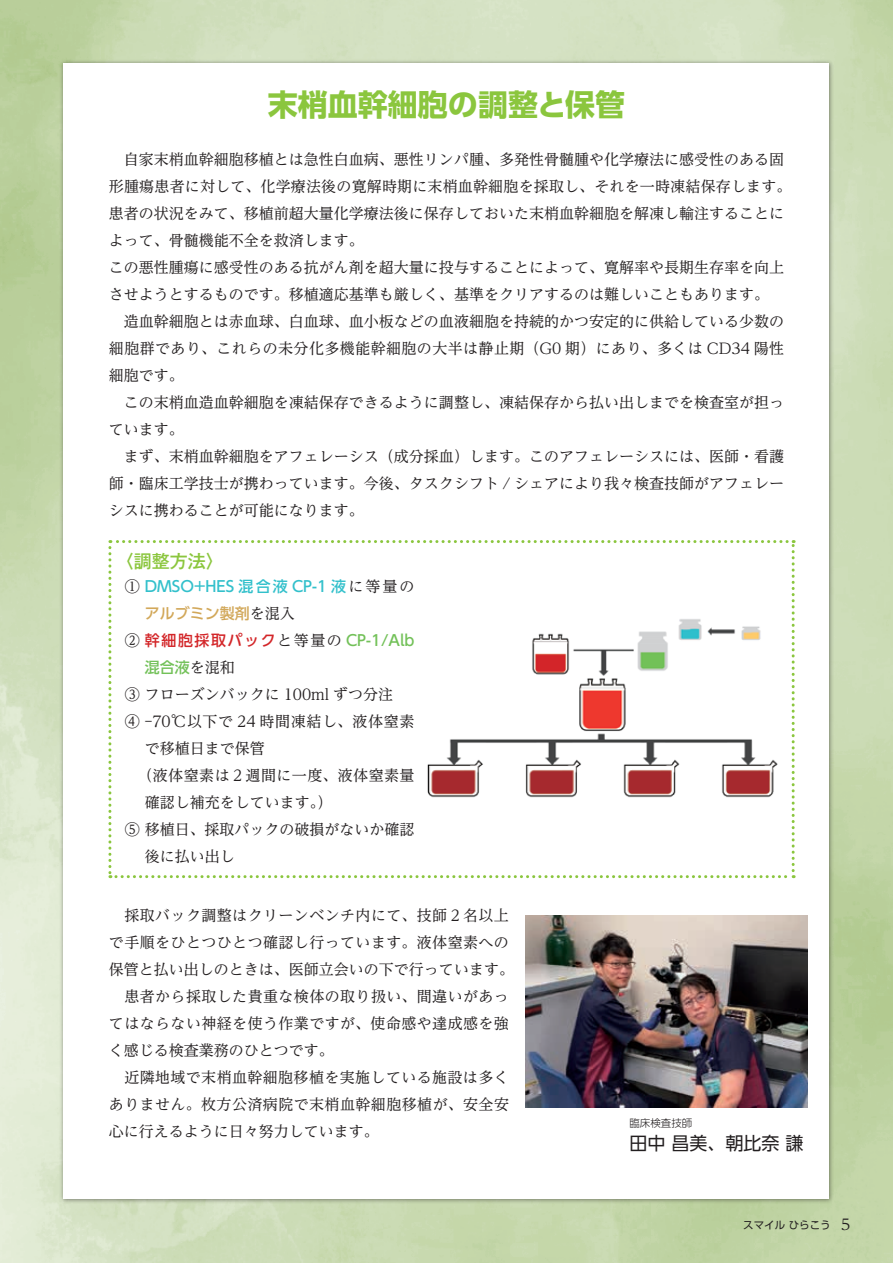
<style>
.page{position:relative;width:893px;height:1263px;background:#fff}
.page>*{position:absolute;margin:0;border:0;box-sizing:border-box;transform-origin:0 0}
.t1{font:700 30px "UD Shin Go Pr 6";color:#8bc63e}
.t2{font:18px "UD Shin Go Pr 6";color:#231f20}
.t3{font:500 18px "Gothic MB101 Pr 6";color:#8bc63e}
.t4{font:15px/27px "UD Reimin Pr 6";color:#231f20}
.t5{font:15px/27px "UD Reimin Pr 6";letter-spacing:.025em;color:#231f20}
.t6{font:500 15px "UD Shin Go Pr 6";color:#32c0cb}
.t7{font:500 15px "UD Shin Go Pr 6";letter-spacing:.105em;color:#d32629}
.t8{font:15px "UD Reimin Pr 6";letter-spacing:.04em;color:#231f20}
.t9{font:15px "UD Reimin Pr 6";letter-spacing:.03em;color:#231f20}
.t10{font:500 15px "UD Shin Go Pr 6";color:#d2a85a}
.t11{font:500 15px "UD Shin Go Pr 6";color:#73c159}
.t12{font:10.5px "UD Shin Go Pr 6";color:#231f20}
.t13{font:300 10.5px "UD Shin Go Pr 6";color:#231f20}
.s1{font-family:"UD Reimin Pr 6";font-weight:400;color:#231f20}
.s2{color:#73c159}
.s3{font-family:"UD Reimin Pr 6";font-size:15px}
</style>
<div class="page">
<div style="left:59px;top:59px;width:775px;height:1145px;background:#231f20;opacity:.5"></div>
<div style="left:64px;top:64px;width:765px;height:1135px;background:#fff"></div>
<img style="left:526px;top:915px;width:282px;height:192px">
<svg style="left:108px;top:540px;width:687px;height:338px"></svg>
<h1 class="t1" style="left:268px;top:80px;width:359px">末梢血幹細胞の調整と保管</h1>
<p class="t4" style="left:109px;top:145px;width:684px">　自家末梢血幹細胞移植とは急性白血病、悪性リンパ腫、多発性骨髄腫や化学療法に感受性のある固形腫瘍患者に対して、化学療法後の寛解時期に末梢血幹細胞を採取し、それを一時凍結保存します。患者の状況をみて、移植前超大量化学療法後に保存しておいた末梢血幹細胞を解凍し輸注することによって、骨髄機能不全を救済します。<br>この悪性腫瘍に感受性のある抗がん剤を超大量に投与することによって、寛解率や長期生存率を向上させようとするものです。移植適応基準も厳しく、基準をクリアするのは難しいこともあります。<br>　造血幹細胞とは赤血球、白血球、血小板などの血液細胞を持続的かつ安定的に供給している少数の細胞群であり、これらの未分化多機能幹細胞の大半は静止期（G0 期）にあり、多くは CD34 陽性細胞です。<br>　この末梢血造血幹細胞を凍結保存できるように調整し、凍結保存から払い出しまでを検査室が担っています。<br>　まず、末梢血幹細胞をアフェレーシス（成分採血）します。このアフェレーシスには、医師・看護師・臨床工学技士が携わっています。今後、タスクシフト / シェアにより我々検査技師がアフェレーシスに携わることが可能になります。</p>
<p class="t3" style="left:116px;top:546px;width:109px">〈調整方法〉</p>
<p class="t6" style="left:125px;top:574px;width:291px"><span class="s1">①</span> DMSO+HES 混合液 CP-1 液<span class="s1">に等量の</span></p>
<p class="t10" style="left:145px;top:601px;width:151px">アルブミン製剤<span class="s1">を混入</span></p>
<p class="t7" style="left:125px;top:628px;width:291px"><span class="s1">②</span> 幹細胞採取パック<span class="s1">と等量の</span> <span class="s2">CP-1/Alb</span></p>
<p class="t11" style="left:145px;top:655px;width:91px">混合液<span class="s1">を混和</span></p>
<p class="t4" style="left:125px;top:680px;width:270px">③ フローズンバックに 100ml ずつ分注</p>
<p class="t8" style="left:125px;top:709px;width:291px">④ -70℃以下で 24 時間凍結し、液体窒素</p>
<p class="t4" style="left:145px;top:734px;width:121px">で移植日まで保管</p>
<p class="t9" style="left:137px;top:763px;width:279px">（液体窒素は２週間に一度、液体窒素量</p>
<p class="t4" style="left:145px;top:788px;width:189px">確認し補充をしています。）</p>
<p class="t4" style="left:125px;top:815px;width:291px">⑤ 移植日、採取パックの破損がないか確認</p>
<p class="t4" style="left:145px;top:842px;width:91px">後に払い出し</p>
<p class="t5" style="left:109px;top:901px;width:407px">　採取バック調整はクリーンベンチ内にて、技師２名以上で手順をひとつひとつ確認し行っています。液体窒素への保管と払い出しのときは、医師立会いの下で行っています。　患者から採取した貴重な検体の取り扱い、間違いがあってはならない神経を使う作業ですが、使命感や達成感を強く感じる検査業務のひとつです。<br>　近隣地域で末梢血幹細胞移植を実施している施設は多くありません。枚方公済病院で末梢血幹細胞移植が、安全安心に行えるように日々努力しています。</p>
<p class="t13" style="left:629px;top:1115px;width:64px">臨床検査技師</p>
<p class="t2" style="left:629px;top:1129px;width:175px">田中 昌美、朝比奈 謙</p>
<p class="t12" style="left:743px;top:1216px;width:109px">スマイル ひらこう　<span class="s3">5</span></p>
</div>
